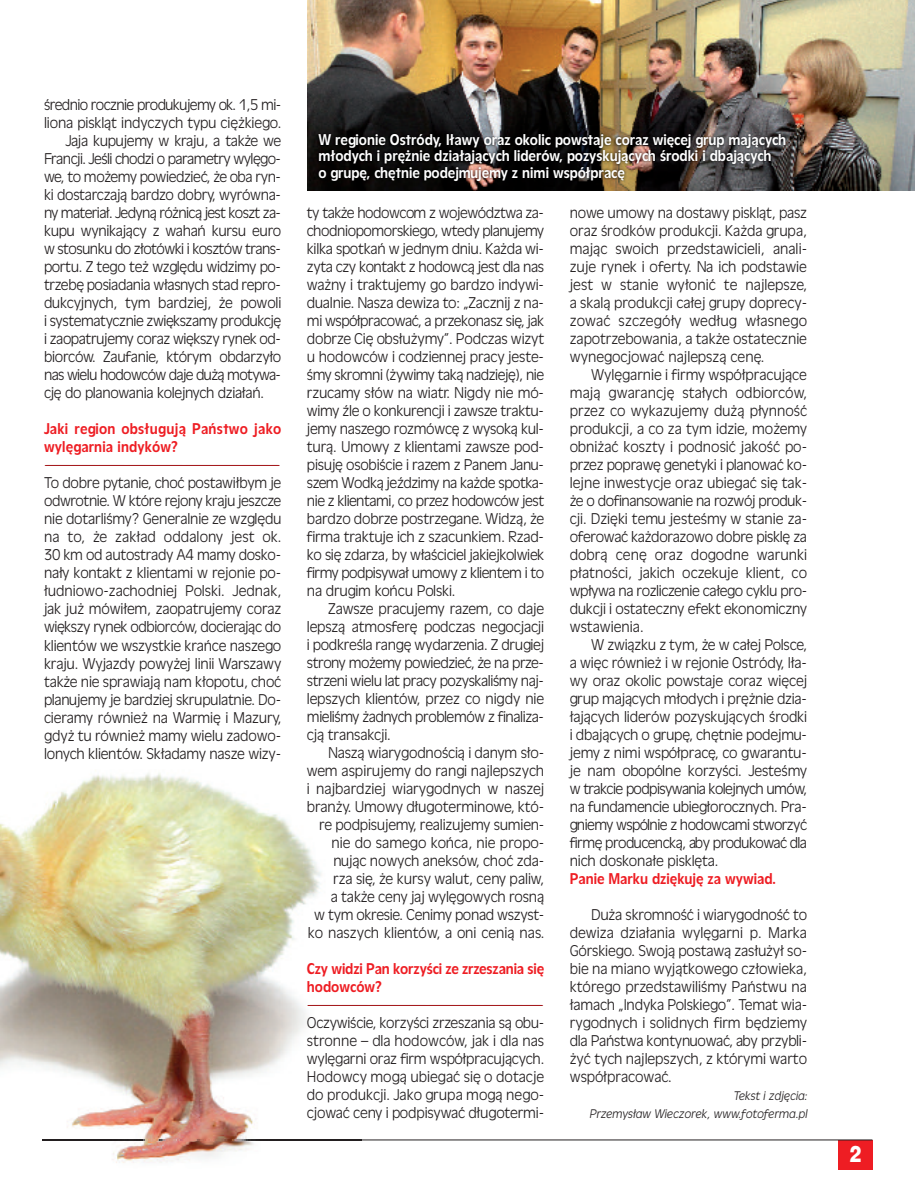
<style>
.page{position:relative;width:915px;height:1191px;background:#fff}
.page>*{position:absolute;margin:0;border:0;box-sizing:border-box;transform-origin:0 0}
.t1{font:22.5px "Switzer C Cnd EFN Heavy";color:#fff}
.t2{font:15px/18px "Olivea CEFN Light";letter-spacing:-.02em;color:#231f20;text-align:justify}
.t3{font:15px "Olivea CEFN Light";color:#a61c1f}
.t4{font:15px/16.5px "Olivea CEFN";color:#fff}
.t5{font:15px "Olivea CEFN Light";letter-spacing:-.04em;color:#231f20}
.t6{font:15px/18px "Olivea CEFN";color:#ee1d23}
.t7{font:15px/18px "Olivea CEFN";letter-spacing:.02em;color:#ee1d23}
.t8{font:italic 12px/18px "Olivea CEFN Light";color:#231f20;text-align:right}
</style>
<div class="page">
<div style="left:838px;top:1140px;width:34px;height:29px;background:#ee1d23"></div>
<hr style="left:43px;top:1139px;width:829px;height:1px;background:#231f20">
<img style="left:0;top:773px;width:361px;height:390px">
<img style="left:43px;top:1139px;width:318px;height:1px">
<img style="left:307px;top:0;width:607px;height:191px">
<img style="left:307px;top:125px;width:496px;height:66px">
<p class="t5" style="left:44px;top:100px;width:238px">średnio rocznie produkujemy ok. 1,5 mi-</p>
<p class="t2" style="left:44px;top:116px;width:239px">liona piskląt indyczych typu ciężkiego.</p>
<p class="t2" style="left:65px;top:134px;width:217px">Jaja kupujemy w kraju, a także we</p>
<p class="t2" style="left:44px;top:152px;width:238px">Francji. Jeśli chodzi o parametry wylęgo-</p>
<p class="t2" style="left:44px;top:170px;width:238px">we, to możemy powiedzieć, że oba ryn-</p>
<p class="t2" style="left:44px;top:188px;width:238px">ki dostarczają bardzo dobry, wyrówna-</p>
<p class="t5" style="left:44px;top:208px;width:238px">ny materiał. Jedyną różnicą jest koszt za-</p>
<p class="t2" style="left:44px;top:224px;width:239px">kupu wynikający z wahań kursu euro</p>
<p class="t2" style="left:44px;top:242px;width:238px">w stosunku do złotówki i kosztów trans-</p>
<p class="t2" style="left:44px;top:260px;width:238px">portu. Z tego też względu widzimy po-</p>
<p class="t2" style="left:44px;top:278px;width:238px">trzebę posiadania własnych stad repro-</p>
<p class="t2" style="left:44px;top:296px;width:239px">dukcyjnych, tym bardziej, że powoli</p>
<p class="t2" style="left:44px;top:314px;width:239px">i systematycznie zwiększamy produkcję</p>
<p class="t2" style="left:44px;top:332px;width:238px">i zaopatrujemy coraz większy rynek od-</p>
<p class="t2" style="left:44px;top:350px;width:239px">biorców. Zaufanie, którym obdarzyło</p>
<p class="t5" style="left:44px;top:370px;width:238px">nas wielu hodowców daje dużą motywa-</p>
<p class="t2" style="left:44px;top:386px;width:221px">cję do planowania kolejnych działań.</p>
<p class="t7" style="left:44px;top:421px;width:239px">Jaki region obsługują Państwo jako wylęgarnia indyków?</p>
<p class="t3" style="left:44px;top:460px;width:238px">-------------------------------------------------------------------------------------------------------------</p>
<p class="t2" style="left:44px;top:476px;width:239px">To dobre pytanie, choć postawiłbym je odwrotnie. W które rejony kraju jeszcze nie dotarliśmy? Generalnie ze względu na to, że zakład oddalony jest ok.<br>30 km od autostrady A4 mamy dosko&shy;nały kontakt z klientami w rejonie po&shy;łudniowo-zachodniej Polski. Jednak, jak już mówiłem, zaopatrujemy coraz większy rynek odbiorców, docierając do klientów we wszystkie krańce naszego kraju. Wyjazdy powyżej linii Warszawy także nie sprawiają nam kłopotu, choć planujemy je bardziej skrupulatnie. Do&shy;cieramy również na Warmię i Mazury, gdyż tu również mamy wielu zadowo&shy;lonych klientów. Składamy nasze wizy-</p>
<p class="t4" style="left:318px;top:132px;width:469px">W regionie Ostródy, Iławy oraz okolic powstaje coraz więcej grup mających młodych i prężnie działających liderów, pozyskujących środki i dbających<br>o grupę, chętnie podejmujemy z nimi współpracę</p>
<p class="t2" style="left:307px;top:206px;width:239px">ty także hodowcom z województwa za&shy;chodniopomorskiego, wtedy planujemy kilka spotkań w jednym dniu. Każda wi&shy;zyta czy kontakt z hodowcą jest dla nas ważny i traktujemy go bardzo indywi&shy;dualnie. Nasza dewiza to: „Zacznij z na&shy;mi współpracować, a przekonasz się, jak dobrze Cię obsłużymy”. Podczas wizyt u hodowców i codziennej pracy jeste&shy;śmy skromni (żywimy taką nadzieję), nie rzucamy słów na wiatr. Nigdy nie mó&shy;wimy źle o konkurencji i zawsze traktu&shy;jemy naszego rozmówcę z wysoką kul&shy;turą. Umowy z klientami zawsze pod&shy;pisuję osobiście i razem z Panem Janu&shy;szem Wodką jeździmy na każde spotka&shy;nie z klientami, co przez hodowców jest bardzo dobrze postrzegane. Widzą, że firma traktuje ich z szacunkiem. Rzad&shy;ko się zdarza, by właściciel jakiejkolwiek firmy podpisywał umowy z klientem i to na drugim końcu Polski.</p>
<p class="t2" style="left:307px;top:602px;width:239px;text-indent:21px">Zawsze pracujemy razem, co daje lepszą atmosferę podczas negocjacji i podkreśla rangę wydarzenia. Z drugiej strony możemy powiedzieć, że na prze&shy;strzeni wielu lat pracy pozyskaliśmy naj&shy;lepszych klientów, przez co nigdy nie mieliśmy żadnych problemów z finaliza&shy;cją transakcji.</p>
<p class="t2" style="left:307px;top:746px;width:239px;text-align:right">Naszą wiarygodnością i danym sło&shy;wem aspirujemy do rangi najlepszych i najbardziej wiarygodnych w naszej branży. Umowy długoterminowe, któ&shy;re podpisujemy, realizujemy sumien&shy;nie do samego końca, nie propo&shy;nując nowych aneksów, choć zda-<br>rza się, że kursy walut, ceny paliw,<br>a także ceny jaj wylęgowych rosną<br>w tym okresie. Cenimy ponad wszyst&shy;ko naszych klientów, a oni cenią nas.</p>
<p class="t6" style="left:307px;top:961px;width:239px">Czy widzi Pan korzyści ze zrzeszania się hodowców?</p>
<p class="t3" style="left:307px;top:1000px;width:238px">----------------------------------------------------------------------------------------------------------------</p>
<p class="t2" style="left:307px;top:1016px;width:239px">Oczywiście, korzyści zrzeszania są obu&shy;stronne – dla hodowców, jak i dla nas wylęgarni oraz firm współpracujących.<br>Hodowcy mogą ubiegać się o dotacje do produkcji. Jako grupa mogą nego&shy;cjować ceny i podpisywać długotermi-</p>
<p class="t2" style="left:569px;top:206px;width:239px">nowe umowy na dostawy piskląt, pasz oraz środków produkcji. Każda grupa, mając swoich przedstawicieli, anali&shy;zuje rynek i oferty. Na ich podstawie jest w stanie wyłonić te najlepsze, a skalą produkcji całej grupy doprecy&shy;zować szczegóły według własnego zapotrzebowania, a także ostatecznie wynegocjować najlepszą cenę.</p>
<p class="t2" style="left:569px;top:368px;width:239px;text-indent:21px">Wylęgarnie i firmy współpracujące mają gwarancję stałych odbiorców, przez co wykazujemy dużą płynność produkcji, a co za tym idzie, możemy obniżać koszty i podnosić jakość po&shy;przez poprawę genetyki i planować ko&shy;lejne inwestycje oraz ubiegać się tak&shy;że o dofinansowanie na rozwój produk&shy;cji. Dzięki temu jesteśmy w stanie za&shy;oferować każdorazowo dobre pisklę za dobrą cenę oraz dogodne warunki płatności, jakich oczekuje klient, co wpływa na rozliczenie całego cyklu pro&shy;dukcji i ostateczny efekt ekonomiczny wstawienia.</p>
<p class="t2" style="left:569px;top:638px;width:239px;text-indent:21px">W związku z tym, że w całej Polsce, a więc również i w rejonie Ostródy, Iła&shy;wy oraz okolic powstaje coraz więcej grup mających młodych i prężnie dzia&shy;łających liderów pozyskujących środki i dbających o grupę, chętnie podejmu&shy;jemy z nimi współpracę, co gwarantu&shy;je nam obopólne korzyści. Jesteśmy w trakcie podpisywania kolejnych umów, na fundamencie ubiegłorocznych. Pra&shy;gniemy wspólnie z hodowcami stworzyć firmę producencką, aby produkować dla nich doskonałe pisklęta.</p>
<p class="t6" style="left:569px;top:871px;width:208px">Panie Marku dziękuję za wywiad.</p>
<p class="t2" style="left:569px;top:908px;width:239px;text-indent:21px">Duża skromność i wiarygodność to dewiza działania wylęgarni p. Marka Górskiego. Swoją postawą zasłużył so&shy;bie na miano wyjątkowego człowieka, którego przedstawiliśmy Państwu na łamach „Indyka Polskiego”. Temat wia&shy;rygodnych i solidnych firm będziemy dla Państwa kontynuować, aby przybli&shy;żyć tych najlepszych, z którymi warto współpracować.</p>
<p class="t8" style="left:589px;top:1088px;width:219px">Tekst i zdjęcia:<br>Przemysław Wieczorek, www.fotoferma.pl</p>
<h1 class="t1" style="left:849px;top:1146px;width:13px">2</h1>
</div>
